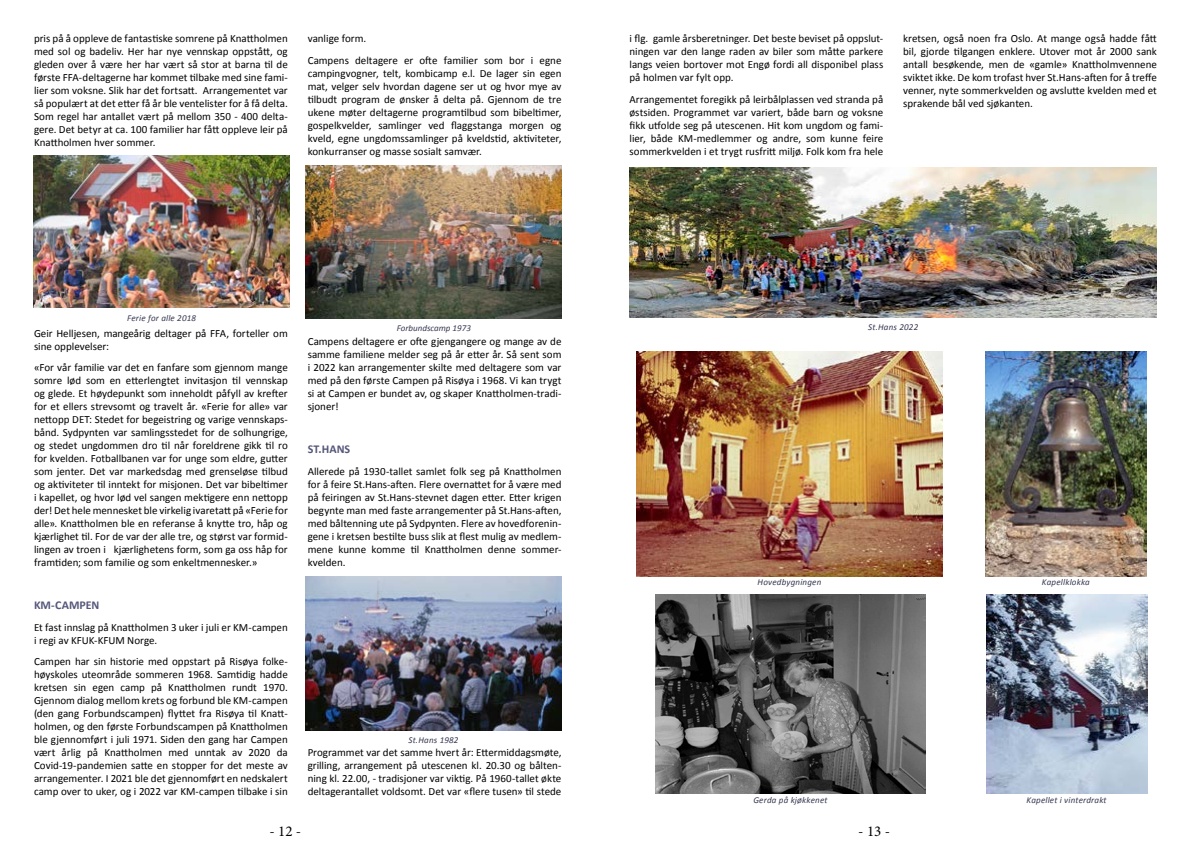
<style>
.page{position:relative;width:1191px;height:842px;background:#fff}
.page>*{position:absolute;margin:0;border:0;box-sizing:border-box;transform-origin:0 0}
.t1{font:15px "Minion Pro";color:#000}
.t2{font:700 12px "Calibri";color:#55577a}
.t3{font:11px/13px "Calibri";color:#000;text-align:justify}
.t4{font:italic 9px "Calibri";letter-spacing:.02em;color:#363751}
.t5{font:italic 9px "Calibri";color:#363751}
</style>
<div class="page">
<img style="left:34px;top:155px;width:255px;height:153px">
<img style="left:306px;top:165px;width:256px;height:154px">
<img style="left:305px;top:577px;width:256px;height:153px">
<img style="left:629px;top:167px;width:528px;height:150px">
<img style="left:987px;top:594px;width:160px;height:200px">
<img style="left:986px;top:351px;width:160px;height:225px">
<img style="left:637px;top:351px;width:305px;height:225px">
<img style="left:655px;top:594px;width:270px;height:200px">
<p class="t3" style="left:34px;top:32px;width:255px">pris på å oppleve de fantastiske somrene på Knattholmen med sol og badeliv. Her har nye vennskap oppstått, og gleden over å være her har vært så stor at barna til de første FFA-deltagerne har kommet tilbake med sine fami&shy;lier som voksne. Slik har det fortsatt. Arrangementet var så populært at det etter få år ble ventelister for å få delta.<br>Som regel har antallet vært på mellom 350 - 400 delta&shy;gere. Det betyr at ca. 100 familier har fått oppleve leir på Knattholmen hver sommer.</p>
<p class="t3" style="left:308px;top:28px;width:255px;line-height:21.5px">vanlige form.<br>Campens deltagere er ofte familier som bor i egne</p>
<p class="t3" style="left:308px;top:66px;width:255px">campingvogner, telt, kombicamp e.l. De lager sin egen mat, velger selv hvordan dagene ser ut og hvor mye av tilbudt program de ønsker å delta på. Gjennom de tre ukene møter deltagerne programtilbud som bibeltimer, gospelkvelder, samlinger ved flaggstanga morgen og kveld, egne ungdomssamlinger på kveldstid, aktiviteter, konkurranser og masse sosialt samvær.</p>
<p class="t4" style="left:127px;top:312px;width:70px">Ferie for alle 2018</p>
<p class="t3" style="left:34px;top:326px;width:255px">Geir Helljesen, mangeårig deltager på FFA, forteller om sine opplevelser:</p>
<p class="t3" style="left:34px;top:361px;width:255px">«For vår familie var det en fanfare som gjennom mange somre lød som en etterlengtet invitasjon til vennskap og glede. Et høydepunkt som inneholdt påfyll av krefter for et ellers strevsomt og travelt år. «Ferie for alle» var nettopp DET: Stedet for begeistring og varige vennskaps&shy;bånd. Sydpynten var samlingsstedet for de solhungrige, og stedet ungdommen dro til når foreldrene gikk til ro for kvelden. Fotballbanen var for unge som eldre, gutter som jenter. Det var markedsdag med grenseløse tilbud og aktiviteter til inntekt for misjonen. Det var bibeltimer i kapellet, og hvor lød vel sangen mektigere enn nettopp der! Det hele mennesket ble virkelig ivaretatt på «Ferie for alle». Knattholmen ble en referanse å knytte tro, håp og kjærlighet til. For de var der alle tre, og størst var formid&shy;lingen av troen i kjærlighetens form, som ga oss håp for framtiden; som familie og som enkeltmennesker.»</p>
<p class="t2" style="left:34px;top:597px;width:67px">KM-CAMPEN</p>
<p class="t3" style="left:34px;top:620px;width:255px">Et fast innslag på Knattholmen 3 uker i juli er KM-campen i regi av KFUK-KFUM Norge.</p>
<p class="t3" style="left:34px;top:655px;width:255px">Campen har sin historie med oppstart på Risøya folke&shy;høyskoles uteområde sommeren 1968. Samtidig hadde kretsen sin egen camp på Knattholmen rundt 1970.<br>Gjennom dialog mellom krets og forbund ble KM-campen (den gang Forbundscampen) flyttet fra Risøya til Knatt&shy;holmen, og den første Forbundscampen på Knattholmen ble gjennomført i juli 1971. Siden den gang har Campen vært årlig på Knattholmen med unntak av 2020 da Covid-19-pandemien satte en stopper for det meste av arrangementer. I 2021 ble det gjennomført en nedskalert camp over to uker, og i 2022 var KM-campen tilbake i sin</p>
<p class="t5" style="left:397px;top:322px;width:76px">Forbundscamp 1973</p>
<p class="t3" style="left:308px;top:335px;width:255px">Campens deltagere er ofte gjengangere og mange av de samme familiene melder seg på år etter år. Så sent som i 2022 kan arrangementer skilte med deltagere som var med på den første Campen på Risøya i 1968. Vi kan trygt si at Campen er bundet av, og skaper Knattholmen-tradi&shy;sjoner!</p>
<p class="t2" style="left:308px;top:441px;width:44px">ST.HANS</p>
<p class="t3" style="left:308px;top:464px;width:255px">Allerede på 1930-tallet samlet folk seg på Knattholmen for å feire St.Hans-aften. Flere overnattet for å være med på feiringen av St.Hans-stevnet dagen etter. Etter krigen begynte man med faste arrangementer på St.Hans-aften, med båltenning ute på Sydpynten. Flere av hovedforenin&shy;gene i kretsen bestilte buss slik at flest mulig av medlem&shy;mene kunne komme til Knattholmen denne sommer&shy;kvelden.</p>
<p class="t4" style="left:408px;top:733px;width:51px">St.Hans 1982</p>
<p class="t3" style="left:308px;top:746px;width:255px">Programmet var det samme hvert år: Ettermiddagsmøte, grilling, arrangement på utescenen kl. 20.30 og bålten&shy;ning kl. 22.00, - tradisjoner var viktig. På 1960-tallet økte deltagerantallet voldsomt. Det var «flere tusen» til stede</p>
<p class="t3" style="left:629px;top:32px;width:255px">i flg. gamle årsberetninger. Det beste beviset på oppslut&shy;ningen var den lange raden av biler som måtte parkere langs veien bortover mot Engø fordi all disponibel plass på holmen var fylt opp.</p>
<p class="t3" style="left:629px;top:92px;width:255px">Arrangementet foregikk på leirbålplassen ved stranda på østsiden. Programmet var variert, både barn og voksne fikk utfolde seg på utescenen. Hit kom ungdom og fami&shy;lier, både KM-medlemmer og andre, som kunne feire sommerkvelden i et trygt rusfritt miljø. Folk kom fra hele</p>
<p class="t3" style="left:903px;top:32px;width:255px">kretsen, også noen fra Oslo. At mange også hadde fått bil, gjorde tilgangen enklere. Utover mot år 2000 sank antall besøkende, men de «gamle» Knattholmvennene sviktet ikke. De kom trofast hver St.Hans-aften for å treffe venner, nyte sommerkvelden og avslutte kvelden med et sprakende bål ved sjøkanten.</p>
<p class="t4" style="left:868px;top:321px;width:51px">St.Hans 2022</p>
<p class="t4" style="left:757px;top:575px;width:65px">Hovedbygningen</p>
<p class="t4" style="left:1042px;top:575px;width:49px">Kapellklokka</p>
<p class="t4" style="left:753px;top:794px;width:76px">Gerda på kjøkkenet</p>
<p class="t4" style="left:1026px;top:794px;width:82px">Kapellet i vinterdrakt</p>
<h1 class="t1" style="left:269px;top:821px;width:33px">- 12 -</h1>
<h1 class="t1" style="left:858px;top:821px;width:33px">- 13 -</h1>
</div>
